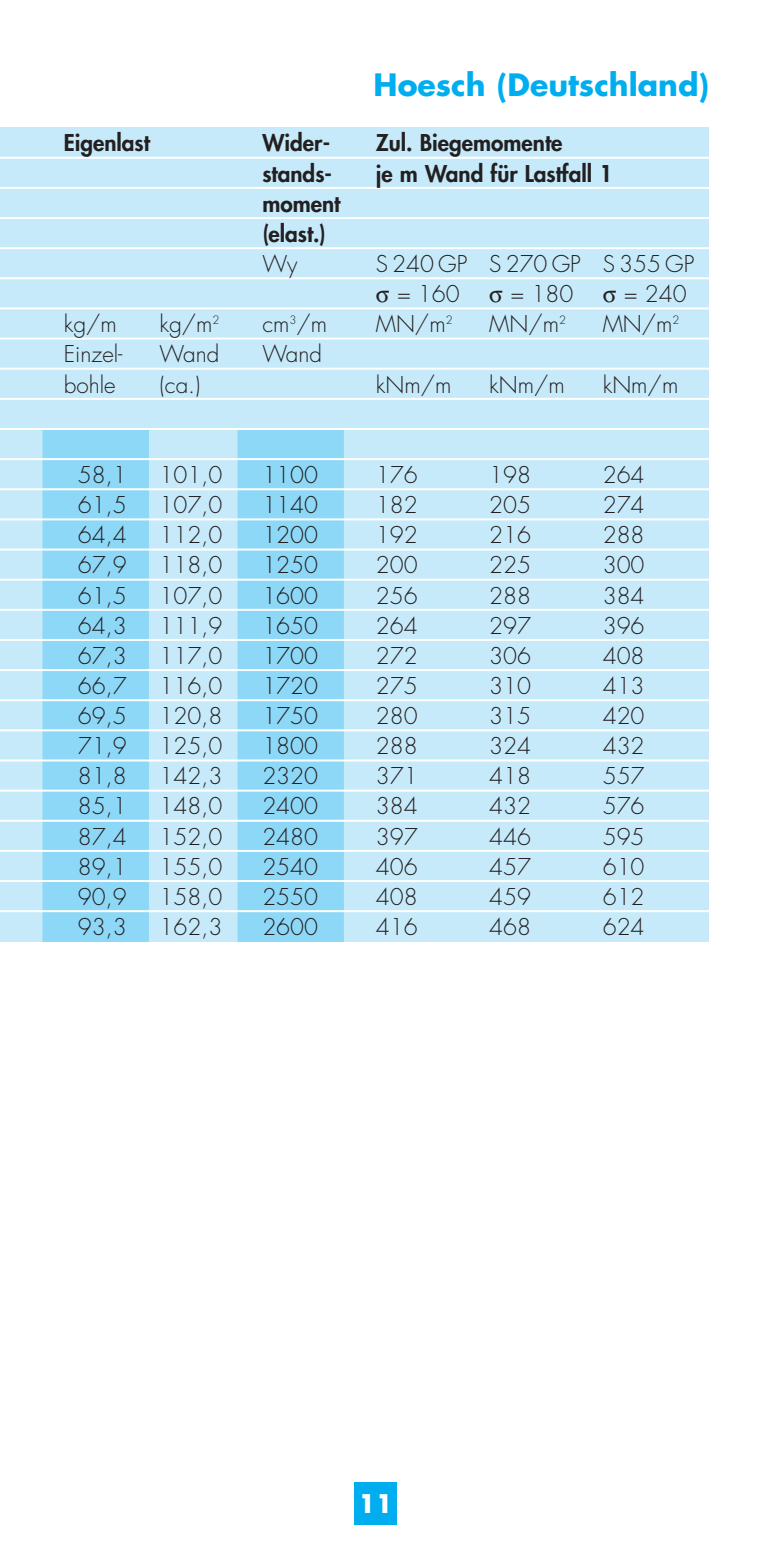
<style>
.page{position:relative;width:780px;height:1560px;background:#fff}
.page>*{position:absolute;margin:0;border:0;box-sizing:border-box;transform-origin:0 0}
.t1{font:30px "Futura Bold OV IRGTSB";color:#00aeef}
.t2{font:25px "Futura Bold OV IRGTSB";color:#fff}
.t3{font:300 22.5px/30px "Futura";color:#231f20}
.t4{font:22.5px/30px "Futura Heavy OV JRGTSB";color:#231f20}
</style>
<div class="page">
<div style="left:354px;top:1481px;width:43px;height:43px;background:#00aeef"></div>
<div style="left:0;top:128px;width:709px;height:813px;background:#c6eafa"></div>
<svg style="left:43px;top:430px;width:301px;height:511px;fill:#8dd7f7"></svg>
<hr style="left:0;top:157px;width:709px;height:2px;background:#fff">
<hr style="left:0;top:187px;width:709px;height:2px;background:#fff">
<hr style="left:0;top:217px;width:709px;height:2px;background:#fff">
<hr style="left:0;top:247px;width:709px;height:2px;background:#fff">
<hr style="left:0;top:277px;width:709px;height:2px;background:#fff">
<hr style="left:0;top:307px;width:709px;height:2px;background:#fff">
<hr style="left:0;top:337px;width:709px;height:2px;background:#fff">
<hr style="left:0;top:368px;width:709px;height:2px;background:#fff">
<hr style="left:0;top:398px;width:709px;height:2px;background:#fff">
<hr style="left:0;top:428px;width:709px;height:2px;background:#fff">
<hr style="left:0;top:458px;width:709px;height:2px;background:#fff">
<hr style="left:0;top:488px;width:709px;height:2px;background:#fff">
<hr style="left:0;top:518px;width:709px;height:2px;background:#fff">
<hr style="left:0;top:548px;width:709px;height:2px;background:#fff">
<hr style="left:0;top:578px;width:709px;height:2px;background:#fff">
<hr style="left:0;top:608px;width:709px;height:2px;background:#fff">
<hr style="left:0;top:639px;width:709px;height:2px;background:#fff">
<hr style="left:0;top:669px;width:709px;height:2px;background:#fff">
<hr style="left:0;top:699px;width:709px;height:2px;background:#fff">
<hr style="left:0;top:729px;width:709px;height:2px;background:#fff">
<hr style="left:0;top:759px;width:709px;height:2px;background:#fff">
<hr style="left:0;top:789px;width:709px;height:2px;background:#fff">
<hr style="left:0;top:819px;width:709px;height:2px;background:#fff">
<hr style="left:0;top:849px;width:709px;height:2px;background:#fff">
<hr style="left:0;top:880px;width:709px;height:2px;background:#fff">
<hr style="left:0;top:910px;width:709px;height:2px;background:#fff">
<h1 class="t1" style="left:373px;top:73px;width:337px">Hoesch (Deutschland)</h1>
<p class="t4" style="left:64px;top:129px;width:88px">Eigenlast</p>
<p class="t4" style="left:262px;top:129px;width:69px">Wider-</p>
<p class="t4" style="left:376px;top:129px;width:188px">Zul. Biegemomente</p>
<p class="t4" style="left:262px;top:159px;width:71px">stands-</p>
<p class="t4" style="left:376px;top:159px;width:238px">je m Wand für Lastfall 1</p>
<p class="t4" style="left:262px;top:190px;width:80px">moment (elast.)</p>
<p class="t3" style="left:262px;top:249px;width:37px">Wy</p>
<p class="t3" style="left:397px;top:249px;width:299px;text-indent:-21px">S 240 GP S 270 GP S 355 GP = 160</p>
<p class="t3" style="left:510px;top:279px;width:64px">= 180</p>
<p class="t3" style="left:624px;top:279px;width:64px">= 240</p>
<p class="t3" style="left:64px;top:309px;width:55px">kg/m</p>
<p class="t3" style="left:159px;top:309px;width:62px">kg/m<sup>2</sup></p>
<p class="t3" style="left:262px;top:309px;width:66px">cm<sup>3</sup>/m</p>
<p class="t3" style="left:376px;top:309px;width:78px">MN/m<sup>2</sup></p>
<p class="t3" style="left:489px;top:309px;width:78px">MN/m<sup>2</sup></p>
<p class="t3" style="left:602px;top:309px;width:78px">MN/m<sup>2</sup></p>
<p class="t3" style="left:64px;top:339px;width:60px">Einzel-</p>
<p class="t3" style="left:159px;top:339px;width:61px">Wand</p>
<p class="t3" style="left:262px;top:339px;width:61px">Wand</p>
<p class="t3" style="left:64px;top:370px;width:53px">bohle</p>
<p class="t3" style="left:159px;top:370px;width:43px">(ca.)</p>
<p class="t3" style="left:376px;top:370px;width:77px">kNm/m</p>
<p class="t3" style="left:489px;top:370px;width:77px">kNm/m</p>
<p class="t3" style="left:602px;top:370px;width:77px">kNm/m</p>
<p class="t3" style="left:78px;top:460px;width:50px">58,1</p>
<p class="t3" style="left:159px;top:460px;width:64px">101,0</p>
<p class="t3" style="left:262px;top:460px;width:57px">1100</p>
<p class="t3" style="left:376px;top:460px;width:43px">176</p>
<p class="t3" style="left:489px;top:460px;width:43px">198</p>
<p class="t3" style="left:602px;top:460px;width:43px">264</p>
<p class="t3" style="left:78px;top:490px;width:50px">61,5</p>
<p class="t3" style="left:159px;top:490px;width:64px">107,0</p>
<p class="t3" style="left:262px;top:490px;width:57px">1140</p>
<p class="t3" style="left:376px;top:490px;width:43px">182</p>
<p class="t3" style="left:489px;top:490px;width:43px">205</p>
<p class="t3" style="left:602px;top:490px;width:43px">274</p>
<p class="t3" style="left:78px;top:520px;width:50px">64,4</p>
<p class="t3" style="left:159px;top:520px;width:64px">112,0</p>
<p class="t3" style="left:262px;top:520px;width:57px">1200</p>
<p class="t3" style="left:376px;top:520px;width:43px">192</p>
<p class="t3" style="left:489px;top:520px;width:43px">216</p>
<p class="t3" style="left:602px;top:520px;width:43px">288</p>
<p class="t3" style="left:78px;top:550px;width:50px">67,9</p>
<p class="t3" style="left:159px;top:550px;width:64px">118,0</p>
<p class="t3" style="left:262px;top:550px;width:57px">1250</p>
<p class="t3" style="left:376px;top:550px;width:43px">200</p>
<p class="t3" style="left:489px;top:550px;width:43px">225</p>
<p class="t3" style="left:602px;top:550px;width:43px">300</p>
<p class="t3" style="left:78px;top:580px;width:50px">61,5</p>
<p class="t3" style="left:159px;top:580px;width:64px">107,0</p>
<p class="t3" style="left:262px;top:580px;width:57px">1600</p>
<p class="t3" style="left:376px;top:580px;width:43px">256</p>
<p class="t3" style="left:489px;top:580px;width:43px">288</p>
<p class="t3" style="left:602px;top:580px;width:43px">384</p>
<p class="t3" style="left:78px;top:611px;width:50px">64,3</p>
<p class="t3" style="left:159px;top:611px;width:64px">111,9</p>
<p class="t3" style="left:262px;top:611px;width:57px">1650</p>
<p class="t3" style="left:376px;top:611px;width:43px">264</p>
<p class="t3" style="left:489px;top:611px;width:43px">297</p>
<p class="t3" style="left:602px;top:611px;width:43px">396</p>
<p class="t3" style="left:78px;top:641px;width:50px">67,3</p>
<p class="t3" style="left:159px;top:641px;width:64px">117,0</p>
<p class="t3" style="left:262px;top:641px;width:57px">1700</p>
<p class="t3" style="left:376px;top:641px;width:43px">272</p>
<p class="t3" style="left:489px;top:641px;width:43px">306</p>
<p class="t3" style="left:602px;top:641px;width:43px">408</p>
<p class="t3" style="left:78px;top:671px;width:50px">66,7</p>
<p class="t3" style="left:159px;top:671px;width:64px">116,0</p>
<p class="t3" style="left:262px;top:671px;width:57px">1720</p>
<p class="t3" style="left:376px;top:671px;width:43px">275</p>
<p class="t3" style="left:489px;top:671px;width:43px">310</p>
<p class="t3" style="left:602px;top:671px;width:43px">413</p>
<p class="t3" style="left:78px;top:701px;width:50px">69,5</p>
<p class="t3" style="left:159px;top:701px;width:64px">120,8</p>
<p class="t3" style="left:262px;top:701px;width:57px">1750</p>
<p class="t3" style="left:376px;top:701px;width:43px">280</p>
<p class="t3" style="left:489px;top:701px;width:43px">315</p>
<p class="t3" style="left:602px;top:701px;width:43px">420</p>
<p class="t3" style="left:78px;top:731px;width:50px">71,9</p>
<p class="t3" style="left:159px;top:731px;width:64px">125,0</p>
<p class="t3" style="left:262px;top:731px;width:57px">1800</p>
<p class="t3" style="left:376px;top:731px;width:43px">288</p>
<p class="t3" style="left:489px;top:731px;width:43px">324</p>
<p class="t3" style="left:602px;top:731px;width:43px">432</p>
<p class="t3" style="left:78px;top:761px;width:50px">81,8</p>
<p class="t3" style="left:159px;top:761px;width:64px">142,3</p>
<p class="t3" style="left:262px;top:761px;width:57px">2320</p>
<p class="t3" style="left:376px;top:761px;width:43px">371</p>
<p class="t3" style="left:489px;top:761px;width:43px">418</p>
<p class="t3" style="left:602px;top:761px;width:43px">557</p>
<p class="t3" style="left:78px;top:791px;width:50px">85,1</p>
<p class="t3" style="left:159px;top:791px;width:64px">148,0</p>
<p class="t3" style="left:262px;top:791px;width:57px">2400</p>
<p class="t3" style="left:376px;top:791px;width:43px">384</p>
<p class="t3" style="left:489px;top:791px;width:43px">432</p>
<p class="t3" style="left:602px;top:791px;width:43px">576</p>
<p class="t3" style="left:78px;top:821px;width:50px">87,4</p>
<p class="t3" style="left:159px;top:821px;width:64px">152,0</p>
<p class="t3" style="left:262px;top:821px;width:57px">2480</p>
<p class="t3" style="left:376px;top:821px;width:43px">397</p>
<p class="t3" style="left:489px;top:821px;width:43px">446</p>
<p class="t3" style="left:602px;top:821px;width:43px">595</p>
<p class="t3" style="left:78px;top:851px;width:50px">89,1</p>
<p class="t3" style="left:159px;top:851px;width:64px">155,0</p>
<p class="t3" style="left:262px;top:851px;width:57px">2540</p>
<p class="t3" style="left:376px;top:851px;width:43px">406</p>
<p class="t3" style="left:489px;top:851px;width:43px">457</p>
<p class="t3" style="left:602px;top:851px;width:43px">610</p>
<p class="t3" style="left:78px;top:882px;width:50px">90,9</p>
<p class="t3" style="left:159px;top:882px;width:64px">158,0</p>
<p class="t3" style="left:262px;top:882px;width:57px">2550</p>
<p class="t3" style="left:376px;top:882px;width:43px">408</p>
<p class="t3" style="left:489px;top:882px;width:43px">459</p>
<p class="t3" style="left:602px;top:882px;width:43px">612</p>
<p class="t3" style="left:78px;top:912px;width:50px">93,3</p>
<p class="t3" style="left:159px;top:912px;width:64px">162,3</p>
<p class="t3" style="left:262px;top:912px;width:57px">2600</p>
<p class="t3" style="left:376px;top:912px;width:43px">416</p>
<p class="t3" style="left:489px;top:912px;width:43px">468</p>
<p class="t3" style="left:602px;top:912px;width:43px">624</p>
<p class="t2" style="left:358px;top:1493px;width:36px">11</p>
</div>
